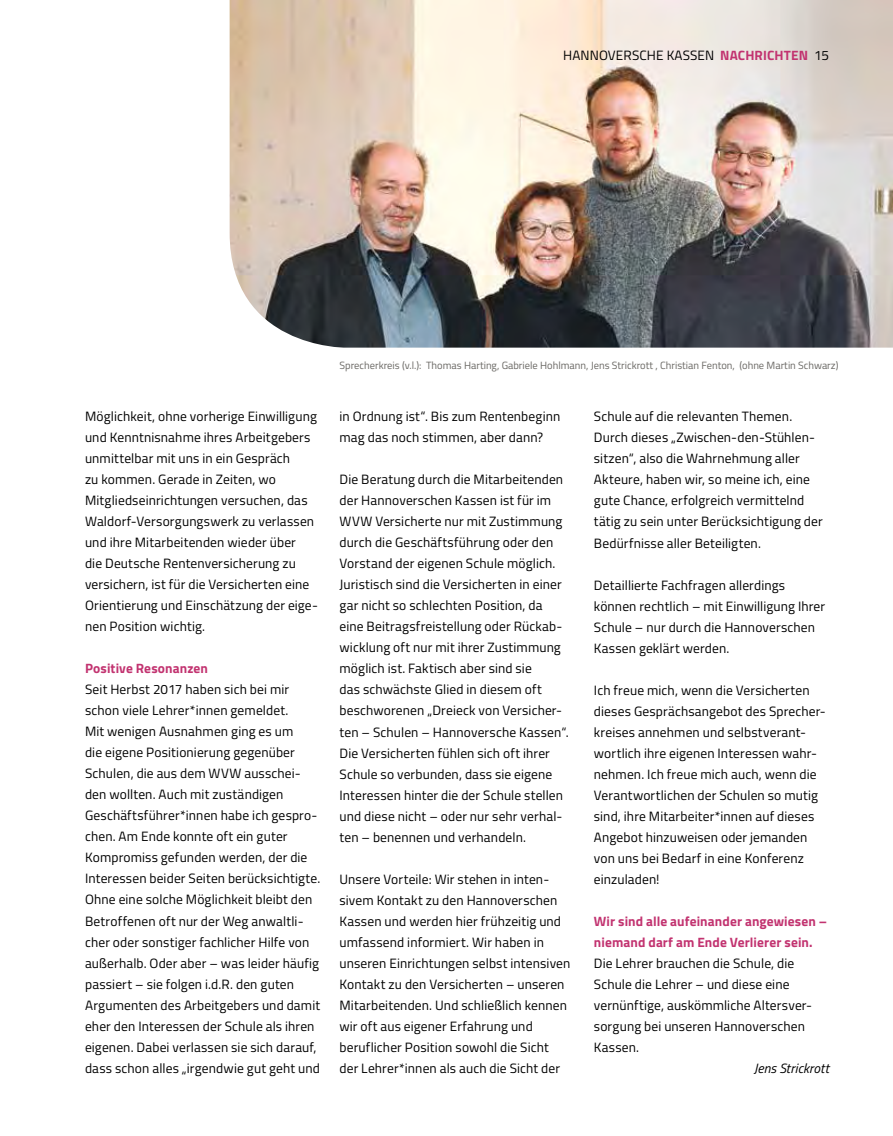
<style>
.page{position:relative;width:893px;height:1136px;background:#fff}
.page>*{position:absolute;margin:0;border:0;box-sizing:border-box;transform-origin:0 0}
.t1{font:13.5px/21px "Titillium";letter-spacing:.01em;color:#000}
.t2{font:700 13.5px/21px "Titillium";letter-spacing:.01em;color:#c23370}
.t3{font:italic 13.5px "Titillium";letter-spacing:.005em;color:#000}
.t4{font:10.5px "Titillium";color:#6a6864}
.s1{font-weight:700;color:#c23370}
</style>
<div class="page">
<img style="left:230px;top:0;width:663px;height:347px">
<p class="t1" style="left:563px;top:45px;width:268px">HANNOVERSCHE KASSEN <span class="s1">NACHRICHTEN</span> 15</p>
<p class="t1" style="left:85px;top:405px;width:234px">Möglichkeit, ohne vorherige Einwilligung und Kenntnisnahme ihres Arbeitgebers unmittelbar mit uns in ein Gespräch<br>zu kommen. Gerade in Zeiten, wo Mitgliedseinrichtungen versuchen, das Waldorf-Versorgungswerk zu verlassen und ihre Mitarbeitenden wieder über<br>die Deutsche Rentenversicherung zu versichern, ist für die Versicherten eine Orientierung und Einschätzung der eige&shy;nen Position wichtig.</p>
<p class="t2" style="left:85px;top:657px;width:124px">Positive Resonanzen</p>
<p class="t1" style="left:85px;top:678px;width:237px">Seit Herbst 2017 haben sich bei mir schon viele Lehrer*innen gemeldet.<br>Mit wenigen Ausnahmen ging es um<br>die eigene Positionierung gegenüber Schulen, die aus dem WVW ausschei&shy;den wollten. Auch mit zuständigen Geschäftsführer*innen habe ich gespro&shy;chen. Am Ende konnte oft ein guter Kompromiss gefunden werden, der die Interessen beider Seiten berücksichtigte.<br>Ohne eine solche Möglichkeit bleibt den Betroffenen oft nur der Weg anwaltli&shy;cher oder sonstiger fachlicher Hilfe von außerhalb. Oder aber – was leider häufig passiert – sie folgen i.d.R. den guten Argumenten des Arbeitgebers und damit eher den Interessen der Schule als ihren eigenen. Dabei verlassen sie sich darauf, dass schon alles „irgendwie gut geht und</p>
<p class="t4" style="left:339px;top:357px;width:500px">Sprecherkreis (v.l.): Thomas Harting, Gabriele Hohlmann, Jens Strickrott , Christian Fenton, (ohne Martin Schwarz)</p>
<p class="t1" style="left:339px;top:405px;width:222px">in Ordnung ist“. Bis zum Rentenbeginn mag das noch stimmen, aber dann?</p>
<p class="t1" style="left:339px;top:468px;width:231px">Die Beratung durch die Mitarbeitenden der Hannoverschen Kassen ist für im WVW Versicherte nur mit Zustimmung durch die Geschäftsführung oder den Vorstand der eigenen Schule möglich.<br>Juristisch sind die Versicherten in einer gar nicht so schlechten Position, da eine Beitragsfreistellung oder Rückab&shy;wicklung oft nur mit ihrer Zustimmung möglich ist. Faktisch aber sind sie<br>das schwächste Glied in diesem oft beschworenen „Dreieck von Versicher&shy;ten – Schulen – Hannoversche Kassen“.<br>Die Versicherten fühlen sich oft ihrer Schule so verbunden, dass sie eigene Interessen hinter die der Schule stellen und diese nicht – oder nur sehr verhal&shy;ten – benennen und verhandeln.</p>
<p class="t1" style="left:339px;top:867px;width:232px">Unsere Vorteile: Wir stehen in inten&shy;sivem Kontakt zu den Hannoverschen Kassen und werden hier frühzeitig und umfassend informiert. Wir haben in unseren Einrichtungen selbst intensiven Kontakt zu den Versicherten – unseren Mitarbeitenden. Und schließlich kennen wir oft aus eigener Erfahrung und beruflicher Position sowohl die Sicht der Lehrer*innen als auch die Sicht der</p>
<p class="t1" style="left:594px;top:405px;width:230px">Schule auf die relevanten Themen.<br>Durch dieses „Zwischen-den-Stühlen&shy;sitzen“, also die Wahrnehmung aller Akteure, haben wir, so meine ich, eine gute Chance, erfolgreich vermittelnd tätig zu sein unter Berücksichtigung der Bedürfnisse aller Beteiligten.</p>
<p class="t1" style="left:594px;top:573px;width:233px">Detaillierte Fachfragen allerdings können rechtlich – mit Einwilligung Ihrer Schule – nur durch die Hannoverschen Kassen geklärt werden.</p>
<p class="t1" style="left:594px;top:678px;width:233px">Ich freue mich, wenn die Versicherten dieses Gesprächsangebot des Sprecher&shy;kreises annehmen und selbstverant&shy;wortlich ihre eigenen Interessen wahr&shy;nehmen. Ich freue mich auch, wenn die Verantwortlichen der Schulen so mutig sind, ihre Mitarbeiter*innen auf dieses Angebot hinzuweisen oder jemanden von uns bei Bedarf in eine Konferenz einzuladen!</p>
<p class="t2" style="left:594px;top:909px;width:235px">Wir sind alle aufeinander angewiesen – niemand darf am Ende Verlierer sein.</p>
<p class="t1" style="left:594px;top:951px;width:220px">Die Lehrer brauchen die Schule, die<br>Schule die Lehrer – und diese eine vernünftige, auskömmliche Altersver&shy;sorgung bei unseren Hannoverschen<br>Kassen.</p>
<p class="t3" style="left:754px;top:1058px;width:77px">Jens Strickrott</p>
</div>
